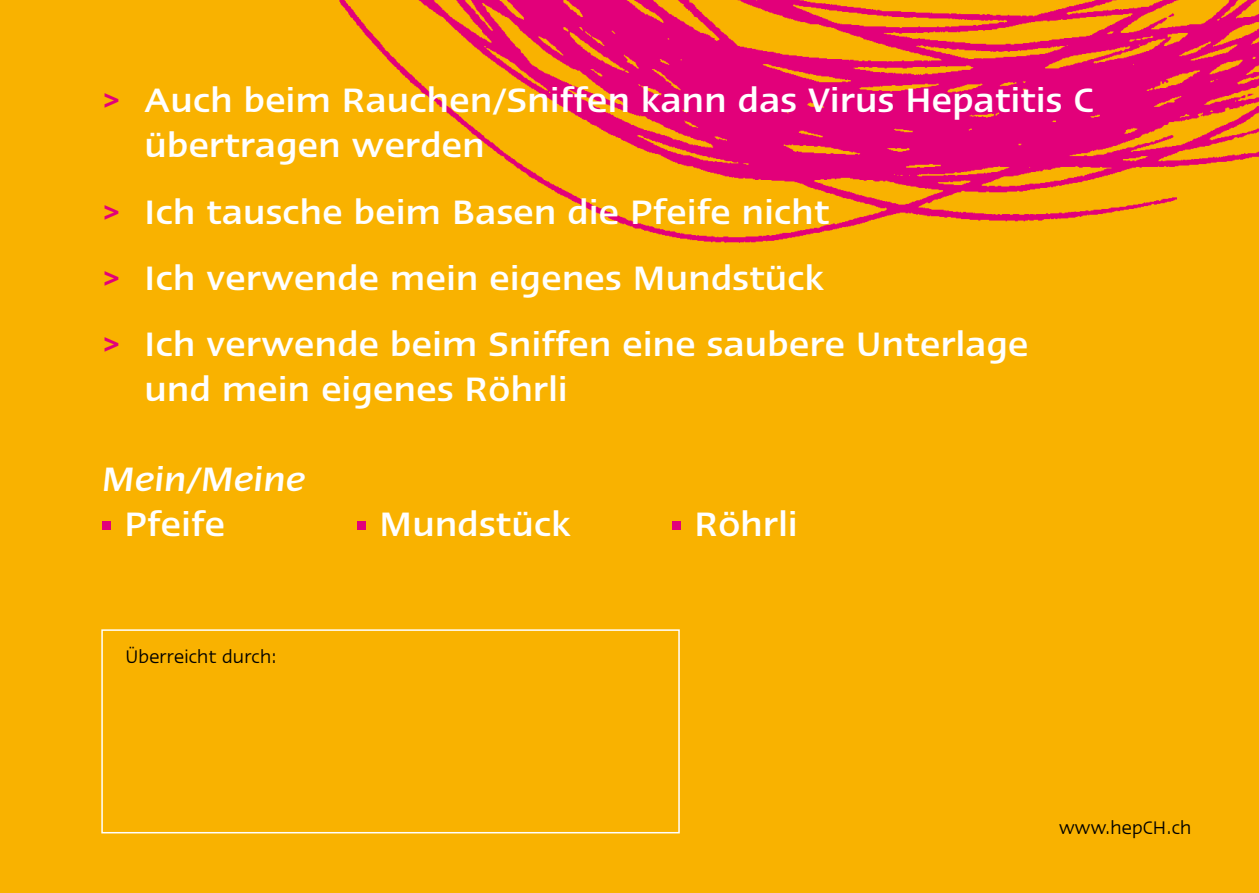
<style>
.page{position:relative;width:1259px;height:893px;background:#f9b200}
.page>*{position:absolute;margin:0;border:0;box-sizing:border-box;transform-origin:0 0}
.t1{font:500 39px/66.3px "Linotype Ergo";letter-spacing:.01em;color:#fff}
.t2{font:italic 500 39px "Linotype Ergo";letter-spacing:.01em;color:#fff}
.t3{font:21px "Linotype Ergo";letter-spacing:.01em;color:#000}
.s1{color:#e2007a}
</style>
<div class="page">
<img style="left:339px;top:0;width:920px;height:243px">
<div style="left:102px;top:522px;width:9px;height:8px;background:#e2007a"></div>
<div style="left:357px;top:522px;width:9px;height:8px;background:#e2007a"></div>
<div style="left:672px;top:522px;width:9px;height:8px;background:#e2007a"></div>
<div style="left:101px;top:629px;width:579px;height:204px;border:2px solid #fff"></div>
<p class="t1" style="left:145px;top:78px;width:951px;line-height:45px;text-indent:-43px"><span class="s1">&gt;</span> Auch beim Rauchen/Sniffen kann das Virus Hepatitis C übertragen werden</p>
<p class="t1" style="left:102px;top:178px;width:928px"><span class="s1">&gt;</span> Ich tausche beim Basen die Pfeife nicht<br><span class="s1">&gt;</span> Ich verwende mein eigenes Mundstück<br><span class="s1">&gt;</span> Ich verwende beim Sniffen eine saubere Unterlage</p>
<p class="t1" style="left:145px;top:356px;width:424px">und mein eigenes Röhrli</p>
<p class="t2" style="left:102px;top:458px;width:205px">Mein/Meine</p>
<p class="t1" style="left:124px;top:491px;width:102px">Pfeife</p>
<p class="t1" style="left:379px;top:491px;width:193px">Mundstück</p>
<p class="t1" style="left:694px;top:491px;width:104px">Röhrli</p>
<p class="t3" style="left:125px;top:645px;width:153px">Überreicht durch:</p>
<p class="t3" style="left:1059px;top:816px;width:134px">www.hepCH.ch</p>
</div>
